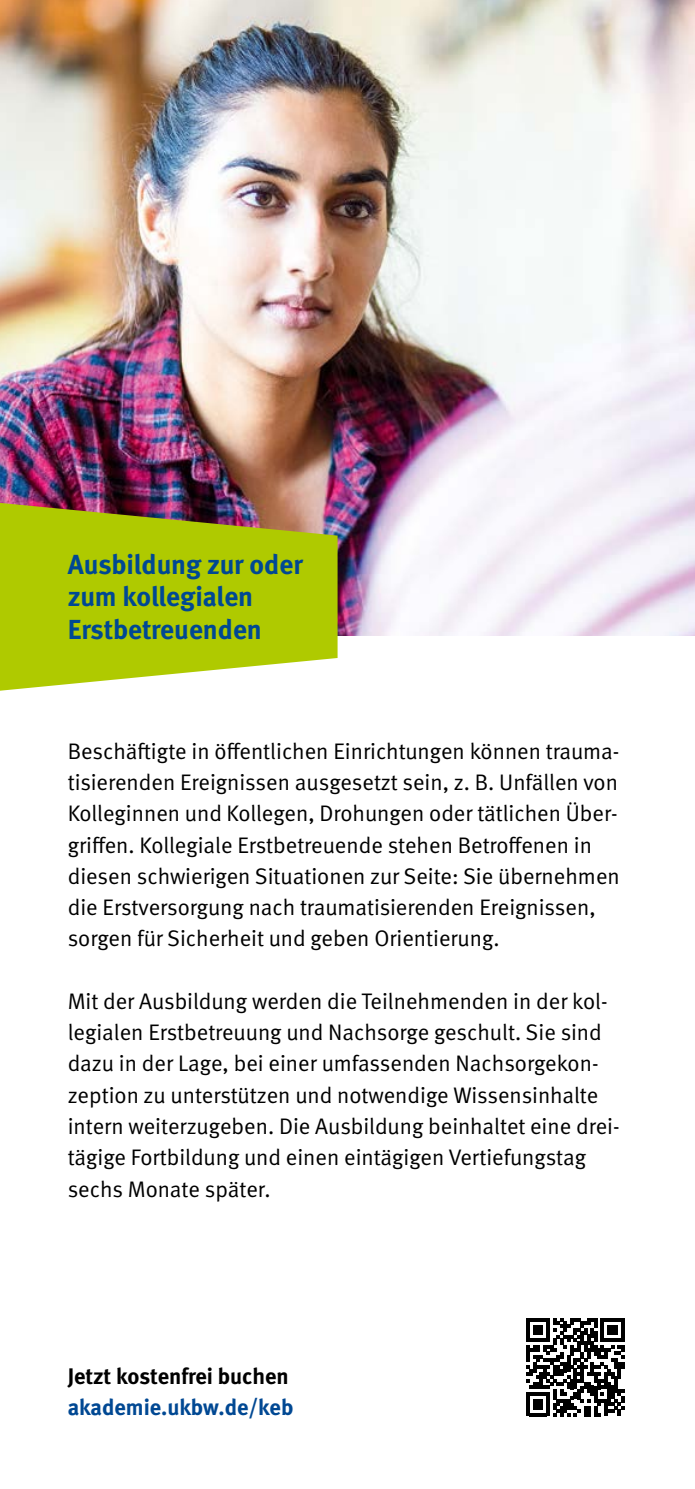
<style>
.page{position:relative;width:695px;height:1489px;background:#fff}
.page>*{position:absolute;margin:0;border:0;box-sizing:border-box;transform-origin:0 0}
._01_Überschriften_Zwischenüberschrift_1{font:700 27.5px/32.5px "DGUV Meta";color:#004893}
._02_Fließtext_Fließtext{font:22.5px/31.2px "DGUV Meta";color:#000}
._02_Fließtext_Fließtext-2{font:700 22.5px/31.2px "DGUV Meta";color:#000}
.s1{color:#004893}
</style>
<div class="page">
<img style="left:0;top:0;width:694px;height:635px">
<svg style="left:0;top:503px;width:337px;height:187px;fill:#afca00"></svg>
<svg style="left:526px;top:1318px;width:98px;height:97px"></svg>
<h2 class="_01_Überschriften_Zwischenüberschrift_1" style="left:68px;top:549px;width:236px">Ausbildung zur oder zum kollegialen<br>Erstbetreuenden</h2>
<p class="_02_Fließtext_Fließtext" style="left:68px;top:735px;width:553px">Beschäftigte in öffentlichen Einrichtungen können trauma&shy;tisierenden Ereignissen ausgesetzt sein, z. B. Unfällen von Kolleginnen und Kollegen, Drohungen oder tätlichen Über&shy;griffen. Kollegiale Erstbetreuende stehen Betroffenen in diesen schwierigen Situationen zur Seite: Sie übernehmen die Erstversorgung nach traumatisierenden Ereignissen, sorgen für Sicherheit und geben Orientierung.</p>
<p class="_02_Fließtext_Fließtext" style="left:68px;top:985px;width:553px">Mit der Ausbildung werden die Teilnehmenden in der kol&shy;legialen Erstbetreuung und Nachsorge geschult. Sie sind dazu in der Lage, bei einer umfassenden Nachsorgekon&shy;zeption zu unterstützen und notwendige Wissensinhalte intern weiterzugeben. Die Ausbildung beinhaltet eine drei&shy;tägige Fortbildung und einen eintägigen Vertiefungstag sechs Monate später.</p>
<p class="_02_Fließtext_Fließtext-2" style="left:68px;top:1361px;width:227px">Jetzt kostenfrei buchen <span class="s1">akademie.ukbw.de/keb</span></p>
</div>
